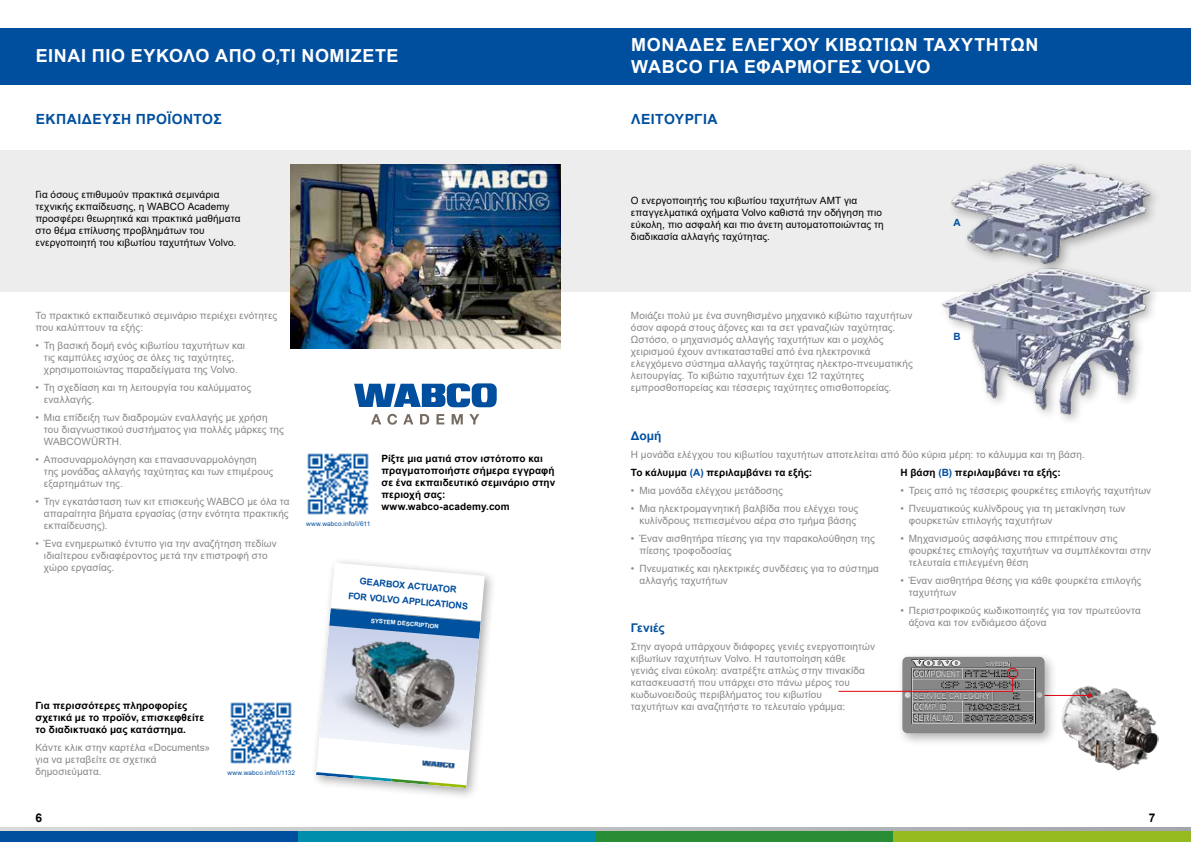
<style>
.page{position:relative;width:1191px;height:842px;background:#fff}
.page>*{position:absolute;margin:0;border:0;box-sizing:border-box;transform-origin:0 0}
.t1{font:700 18px/21.6px "Arial";letter-spacing:.03em;color:#fff}
.t2{font:700 14px "Arial";letter-spacing:.03em;color:#004f9f}
.t3{font:700 12px "Arial";letter-spacing:-.005em;color:#004f9f}
.t4{font:700 12px "Arial";color:#000}
.t5{font:10px/12px "Arial";letter-spacing:.01em;color:#878787}
.t6{font:10px/12px "Arial";letter-spacing:.01em;color:#000}
.t7{font:700 10px/12px "Arial";letter-spacing:.01em;color:#000}
.t8{font:700 10px "Arial";color:#004f9f}
.t9{font:700 9.1px/15.2px "Arial";color:#004d9f;text-align:center}
.t10{font:8.8px/11px "Arial Narrow";letter-spacing:.025em;color:#ededed}
.t11{font:8.8px "Arial Narrow";color:#ededed}
.t12{font:6.5px "Arial";letter-spacing:.015em;color:#004f9f}
.t13{font:700 6.1px "Arial";color:#fff}
.t14{font:5.7px "Arial";color:#ededed}
.s1{font-weight:700;color:#000}
.s2{font-weight:700;color:#004f9f}
.s3{color:#004f9f}
</style>
<div class="page">
<div style="left:0;top:150px;width:1191px;height:142px;background:#ededed"></div>
<div style="left:0;top:831px;width:298px;height:11px;background:#004f9f"></div>
<div style="left:298px;top:831px;width:297px;height:11px;background:#008ead"></div>
<div style="left:595px;top:831px;width:298px;height:11px;background:#298d35"></div>
<div style="left:893px;top:831px;width:298px;height:11px;background:#95bb20"></div>
<svg style="left:0;top:828px;width:1191px;height:3px;background:#bec0c1"></svg>
<div style="left:0;top:28px;width:595px;height:57px;background:#004f9f"></div>
<svg style="left:371px;top:414px;width:10px;height:10px"></svg>
<svg style="left:387px;top:414px;width:10px;height:11px"></svg>
<svg style="left:403px;top:414px;width:10px;height:10px"></svg>
<svg style="left:420px;top:414px;width:9px;height:10px"></svg>
<svg style="left:436px;top:414px;width:8px;height:10px"></svg>
<svg style="left:451px;top:414px;width:12px;height:10px"></svg>
<svg style="left:469px;top:414px;width:10px;height:10px"></svg>
<svg style="left:354px;top:383px;width:143px;height:24px"></svg>
<img style="left:291px;top:164px;width:269px;height:185px">
<div style="left:310px;top:556px;width:187px;height:244px;background:#000;opacity:.33"></div>
<svg style="left:316px;top:563px;width:169px;height:225px"></svg>
<img style="left:307px;top:453px;width:62px;height:62px">
<img style="left:230px;top:702px;width:62px;height:62px">
<div style="left:595px;top:28px;width:596px;height:57px;background:#004f9f"></div>
<div style="left:938px;top:160px;width:223px;height:266px;background:#000;opacity:.3"></div>
<img style="left:939px;top:162px;width:216px;height:252px">
<img style="left:1061px;top:686px;width:97px;height:85px">
<hr style="left:1043px;top:695px;width:47px;height:1px;background:#e30613">
<svg style="left:1088px;top:693px;width:4px;height:4px"></svg>
<div style="left:897px;top:651px;width:161px;height:96px;background:#000;opacity:.3"></div>
<svg style="left:838px;top:657px;width:206px;height:76px"></svg>
<h1 class="t1" style="left:36px;top:45px;width:364px">ΕΙΝΑΙ ΠΙΟ ΕΥΚΟΛΟ ΑΠΟ Ο,ΤΙ ΝΟΜΙΖΕΤΕ</h1>
<h2 class="t2" style="left:36px;top:109px;width:188px">ΕΚΠΑΙΔΕΥΣΗ ΠΡΟΪΟΝΤΟΣ</h2>
<p class="t6" style="left:35px;top:188px;width:207px">Για όσους επιθυμούν πρακτικά σεμινάρια τεχνικής εκπαίδευσης, η WABCO Academy προσφέρει θεωρητικά και πρακτικά μαθήματα στο θέμα επίλυσης προβλημάτων του ενεργοποιητή του κιβωτίου ταχυτήτων Volvo.</p>
<p class="t5" style="left:35px;top:310px;width:243px">Το πρακτικό εκπαιδευτικό σεμινάριο περιέχει ενότητες που καλύπτουν τα εξής:</p>
<p class="t5" style="left:35px;top:340px;width:211px;text-align:center">• Τη βασική δομή ενός κιβωτίου ταχυτήτων και τις καμπύλες ισχύος σε όλες τις ταχύτητες, χρησιμοποιώντας παραδείγματα της Volvo.</p>
<p class="t5" style="left:44px;top:382px;width:209px;text-indent:-8px">• Τη σχεδίαση και τη λειτουργία του καλύμματος εναλλαγής.</p>
<p class="t5" style="left:44px;top:412px;width:241px;text-indent:-8px">• Μια επίδειξη των διαδρομών εναλλαγής με χρήση του διαγνωστικού συστήματος για πολλές μάρκες της<br>WABCOWÜRTH.</p>
<p class="t5" style="left:44px;top:454px;width:231px;text-indent:-8px">• Αποσυναρμολόγηση και επανασυναρμολόγηση της μονάδας αλλαγής ταχύτητας και των επιμέρους εξαρτημάτων της.</p>
<p class="t5" style="left:44px;top:496px;width:247px;text-align:justify;text-indent:-8px">• Την εγκατάσταση των κιτ επισκευής WABCO με όλα τα απαραίτητα βήματα εργασίας (στην ενότητα πρακτικής εκπαίδευσης).</p>
<p class="t5" style="left:44px;top:538px;width:234px;text-indent:-8px">• Ένα ενημερωτικό έντυπο για την αναζήτηση πεδίων ιδιαίτερου ενδιαφέροντος μετά την επιστροφή στο χώρο εργασίας.</p>
<p class="t12" style="left:306px;top:519px;width:66px">www.wabco.info/i/611</p>
<p class="t7" style="left:381px;top:453px;width:175px">Ρίξτε μια ματιά στον ιστότοπο και πραγματοποιήστε σήμερα εγγραφή σε ένα εκπαιδευτικό σεμινάριο στην περιοχή σας: www.wabco-academy.com</p>
<p class="t9" style="left:350px;top:573px;width:122px;rotate:5deg">GEARBOX ACTUATOR<br>FOR VOLVO APPLICATIONS</p>
<p class="t13" style="left:371px;top:616px;width:70px;rotate:5deg">SYSTEM DESCRIPTION</p>
<p class="t7" style="left:35px;top:699px;width:170px">Για περισσότερες πληροφορίες σχετικά με το προϊόν, επισκεφθείτε το διαδικτυακό μας κατάστημα.</p>
<p class="t5" style="left:35px;top:741px;width:176px">Κάντε κλικ στην καρτέλα «Documents» για να μεταβείτε σε σχετικά δημοσιεύματα.</p>
<p class="t12" style="left:227px;top:768px;width:69px">www.wabco.info/i/1132</p>
<h1 class="t1" style="left:631px;top:34px;width:409px">ΜΟΝΑΔΕΣ ΕΛΕΓΧΟΥ ΚΙΒΩΤΙΩΝ ΤΑΧΥΤΗΤΩΝ<br>WABCO ΓΙΑ ΕΦΑΡΜΟΓΕΣ VOLVO</h1>
<h2 class="t2" style="left:631px;top:109px;width:88px">ΛΕΙΤΟΥΡΓΙΑ</h2>
<p class="t6" style="left:631px;top:194px;width:254px">Ο ενεργοποιητής του κιβωτίου ταχυτήτων AMT για επαγγελματικά οχήματα Volvo καθιστά την οδήγηση πιο εύκολη, πιο ασφαλή και πιο άνετη αυτοματοποιώντας τη διαδικασία αλλαγής ταχύτητας.</p>
<p class="t5" style="left:631px;top:310px;width:283px">Μοιάζει πολύ με ένα συνηθισμένο μηχανικό κιβώτιο ταχυτήτων όσον αφορά στους άξονες και τα σετ γραναζιών ταχύτητας.<br>Ωστόσο, ο μηχανισμός αλλαγής ταχυτήτων και ο μοχλός χειρισμού έχουν αντικατασταθεί από ένα ηλεκτρονικά ελεγχόμενο σύστημα αλλαγής ταχύτητας ηλεκτρο-πνευματικής λειτουργίας. Το κιβώτιο ταχυτήτων έχει 12 ταχύτητες εμπροσθοπορείας και τέσσερις ταχύτητες οπισθοπορείας.</p>
<p class="t8" style="left:953px;top:216px;width:9px">A</p>
<p class="t8" style="left:953px;top:330px;width:9px">B</p>
<p class="t3" style="left:631px;top:427px;width:32px">Δομή</p>
<p class="t5" style="left:631px;top:445px;width:455px;line-height:18px">Η μονάδα ελέγχου του κιβωτίου ταχυτήτων αποτελείται από δύο κύρια μέρη: το κάλυμμα και τη βάση.<br><span class="s1">Το κάλυμμα</span> <span class="s2">(A)</span> <span class="s1">περιλαμβάνει τα εξής:</span></p>
<p class="t5" style="left:631px;top:484px;width:153px">• Μια μονάδα ελέγχου μετάδοσης</p>
<p class="t5" style="left:631px;top:502px;width:229px;text-align:right">• Μια ηλεκτρομαγνητική βαλβίδα που ελέγχει τους κυλίνδρους πεπιεσμένου αέρα στο τμήμα βάσης</p>
<p class="t5" style="left:639px;top:532px;width:237px;text-indent:-8px">• Έναν αισθητήρα πίεσης για την παρακολούθηση της πίεσης τροφοδοσίας</p>
<p class="t5" style="left:639px;top:562px;width:241px;text-indent:-8px">• Πνευματικές και ηλεκτρικές συνδέσεις για το σύστημα αλλαγής ταχυτήτων</p>
<p class="t7" style="left:900px;top:466px;width:162px">Η βάση <span class="s3">(B)</span> περιλαμβάνει τα εξής:</p>
<p class="t5" style="left:900px;top:484px;width:252px">• Τρεις από τις τέσσερις φουρκέτες επιλογής ταχυτήτων</p>
<p class="t5" style="left:908px;top:502px;width:218px;text-indent:-8px">• Πνευματικούς κυλίνδρους για τη μετακίνηση των φουρκετών επιλογής ταχυτήτων</p>
<p class="t5" style="left:908px;top:532px;width:244px;text-indent:-8px">• Μηχανισμούς ασφάλισης που επιτρέπουν στις φουρκέτες επιλογής ταχυτήτων να συμπλέκονται στην τελευταία επιλεγμένη θέση</p>
<p class="t5" style="left:908px;top:574px;width:234px;text-indent:-8px">• Έναν αισθητήρα θέσης για κάθε φουρκέτα επιλογής ταχυτήτων</p>
<p class="t5" style="left:908px;top:604px;width:233px;text-indent:-8px">• Περιστροφικούς κωδικοποιητές για τον πρωτεύοντα άξονα και τον ενδιάμεσο άξονα</p>
<p class="t3" style="left:631px;top:620px;width:35px">Γενιές</p>
<p class="t5" style="left:631px;top:641px;width:246px">Στην αγορά υπάρχουν διάφορες γενιές ενεργοποιητών κιβωτίων ταχυτήτων Volvo. Η ταυτοποίηση κάθε γενιάς είναι εύκολη: ανατρέξτε απλώς στην πινακίδα κατασκευαστή που υπάρχει στο πάνω μέρος του κωδωνοειδούς περιβλήματος του κιβωτίου<br>ταχυτήτων και αναζητήστε το τελευταίο γράμμα:</p>
<p class="t14" style="left:985px;top:660px;width:26px">SWEDEN</p>
<p class="t10" style="left:913px;top:690px;width:78px">SERVICE CATEGORY<br>COMP. ID<br>SERIAL NO.</p>
<p class="t11" style="left:913px;top:667px;width:48px">COMPONENT</p>
<p class="t4" style="left:35px;top:810px;width:8px">6</p>
<p class="t4" style="left:1148px;top:809px;width:8px">7</p>
</div>
